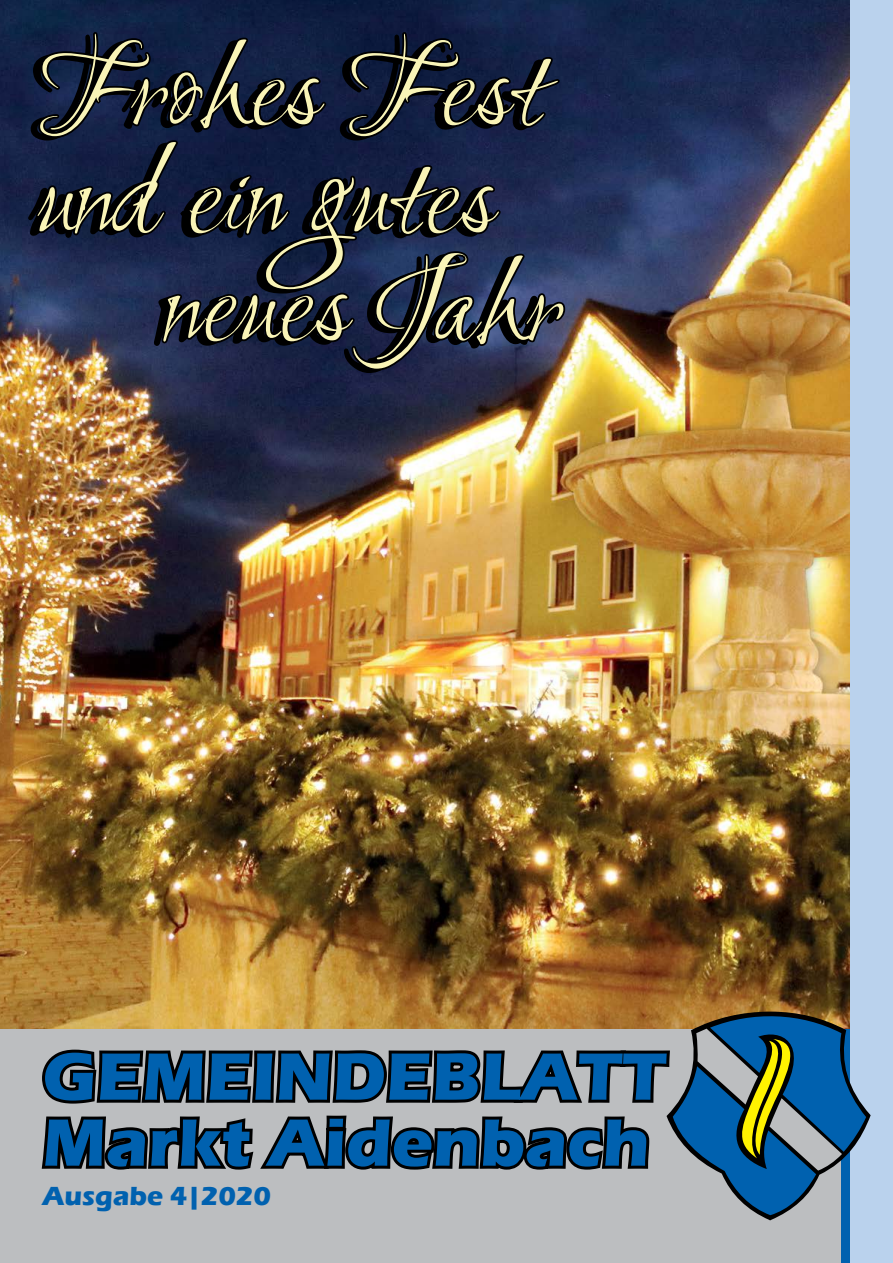
<style>
.page{position:relative;width:893px;height:1263px;background:#fff}
.page>*{position:absolute;margin:0;border:0;box-sizing:border-box;transform-origin:0 0}
.t1{font:129.6px "Ruthie";color:#f9f4b7}
.t2{font:700 69.3px/66px "Eras ITC";color:#0061af}
.t3{font:700 27px "Eras ITC";color:#0061af}
</style>
<div class="page">
<img style="left:0;top:0;width:850px;height:1029px">
<div style="left:0;top:1029px;width:842px;height:234px;background:#bcbec0"></div>
<div style="left:850px;top:0;width:43px;height:1263px;background:#bad2ed"></div>
<svg style="left:38px;top:1011px;width:833px;height:252px"></svg>
<svg style="left:26px;top:30px;width:541px;height:345px;background:#151d37"></svg>
<p class="t1" style="left:37px;top:19px;width:509px">Frohes Fest</p>
<p class="t1" style="left:37px;top:127px;width:460px">und ein gutes</p>
<p class="t1" style="left:164px;top:235px;width:400px">neues Jahr</p>
<p class="t2" style="left:43px;top:1044px;width:625px">GEMEINDEBLATT<br>Markt Aidenbach</p>
<p class="t3" style="left:43px;top:1181px;width:230px">Ausgabe 4|2020</p>
</div>
